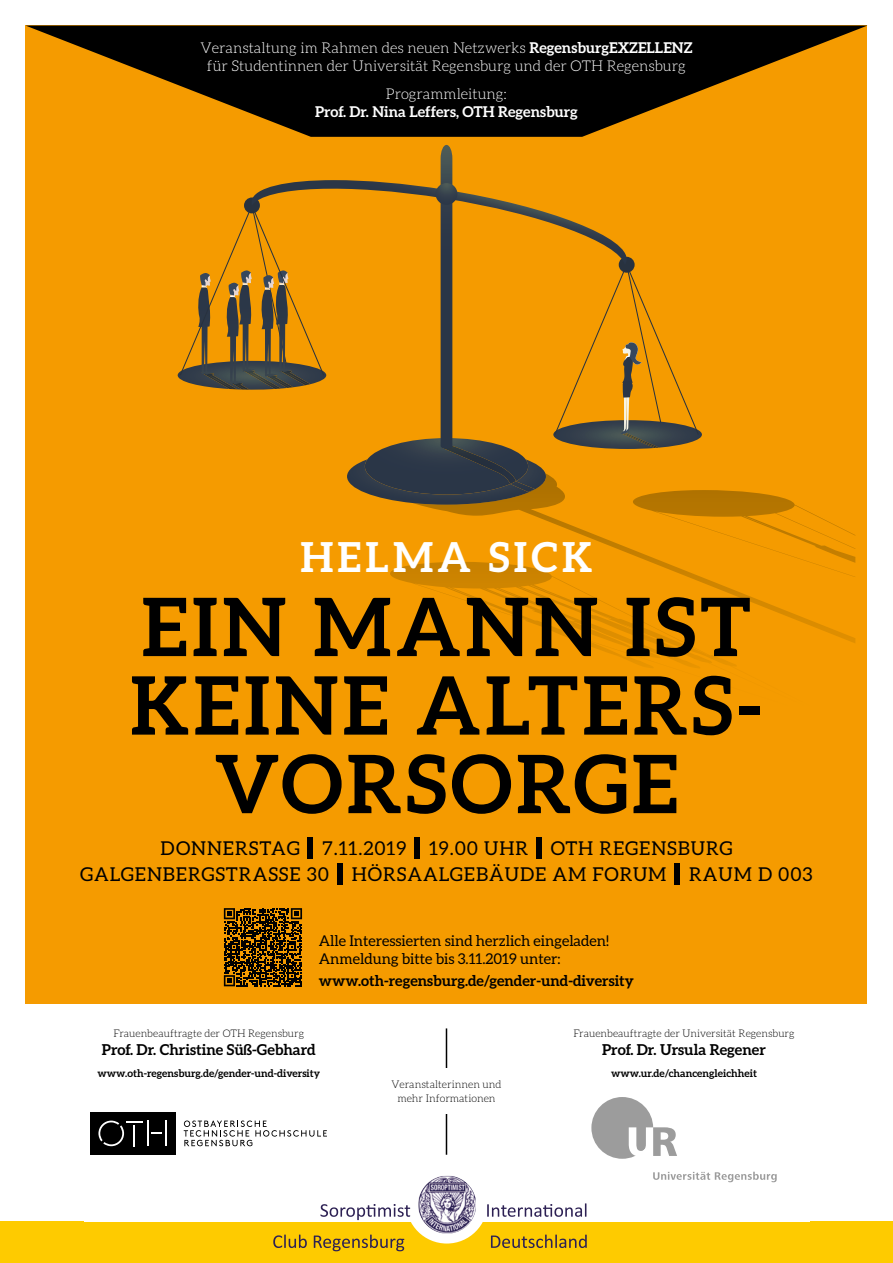
<style>
.page{position:relative;width:893px;height:1263px;background:#fff}
.page>*{position:absolute;margin:0;border:0;box-sizing:border-box;transform-origin:0 0}
.t1{font:700 80.55px/78.4px "Aleo";letter-spacing:.05em;color:#000;text-align:center}
.t2{font:700 41.4px "Aleo";letter-spacing:.1em;color:#fff}
.t3{font:19.05px/26.5px "Aleo";letter-spacing:.05em;color:#000;text-align:center}
.t4{font:700 15px "Aleo";color:#000}
.t5{font:300 14.85px/18px "Aleo";color:#fff;text-align:center}
.t6{font:14.85px/18px "Aleo";color:#000}
.t7{font:700 14.85px "Aleo";color:#000}
.t8{font:700 14.85px "Aleo";color:#fff}
.t9{font:300 10.65px/13.8px "Aleo";color:#000;text-align:center}
.t10{font:300 10.5px "Aleo";color:#000}
.t11{font:700 10.5px "Aleo";color:#000}
.s1{font-weight:700}
.s2{font-weight:700;font-size:22.95px}
</style>
<div class="page">
<div style="left:26px;top:26px;width:841px;height:978px;background:#f59b00"></div>
<svg style="left:393px;top:577px;width:343px;height:91px"></svg>
<svg style="left:413px;top:577px;width:442px;height:66px"></svg>
<svg style="left:178px;top:145px;width:677px;height:432px"></svg>
<svg style="left:27px;top:26px;width:839px;height:111px;fill:#000"></svg>
<div style="left:0;top:1222px;width:893px;height:41px;background:#fecb00"></div>
<svg style="left:401px;top:1157px;width:91px;height:91px"></svg>
<div style="left:396px;top:1152px;width:101px;height:101px;border:10px solid #fecb00;border-radius:50%"></div>
<div style="left:84px;top:1145px;width:725px;height:77px;background:#fff"></div>
<img style="left:418px;top:1176px;width:58px;height:57px">
<svg style="left:487px;top:1203px;width:99px;height:14px"></svg>
<svg style="left:320px;top:1204px;width:90px;height:16px"></svg>
<svg style="left:273px;top:1234px;width:34px;height:14px"></svg>
<svg style="left:314px;top:1234px;width:90px;height:17px"></svg>
<svg style="left:491px;top:1234px;width:96px;height:14px"></svg>
<div style="left:90px;top:1112px;width:85px;height:43px;background:#000"></div>
<svg style="left:152px;top:1132px;width:10px;height:2px"></svg>
<hr style="left:147px;top:1120px;width:2px;height:26px;background:#fff">
<hr style="left:165px;top:1120px;width:2px;height:26px;background:#fff">
<svg style="left:98px;top:1120px;width:44px;height:26px"></svg>
<svg style="left:184px;top:1120px;width:143px;height:26px"></svg>
<svg style="left:653px;top:1172px;width:124px;height:10px"></svg>
<div style="left:591px;top:1097px;width:62px;height:62px;background:#9c9c9c;border-radius:50%"></div>
<svg style="left:629px;top:1127px;width:48px;height:30px"></svg>
<hr style="left:446px;top:1028px;width:1px;height:127px;background:#000">
<div style="left:380px;top:1068px;width:133px;height:46px;background:#fff"></div>
<svg style="left:224px;top:908px;width:78px;height:78px"></svg>
<p class="t5" style="left:200px;top:38px;width:494px">Veranstaltung im Rahmen des neuen Netzwerks <span class="s1">RegensburgEXZELLENZ </span>für Studentinnen der Universität Regensburg und der OTH Regensburg</p>
<p class="t5" style="left:386px;top:85px;width:123px">Programmleitung:</p>
<p class="t8" style="left:315px;top:103px;width:264px">Prof. Dr. Nina Leffers, OTH Regensburg</p>
<h2 class="t2" style="left:300px;top:533px;width:294px">HELMA SICK</h2>
<h1 class="t1" style="left:130px;top:586px;width:633px">EIN MANN IST<br>KEINE ALTERS-<br>VORSORGE</h1>
<p class="t3" style="left:80px;top:834px;width:734px">DONNERSTAG <span class="s2">|</span> 7.11.2019 <span class="s2">|</span> 19.00 UHR <span class="s2">|</span> OTH REGENSBURG<br>GALGENBERGSTRASSE 30 <span class="s2">|</span> HÖRSAALGEBÄUDE AM FORUM <span class="s2">|</span> RAUM D 003</p>
<p class="t6" style="left:319px;top:931px;width:292px">Alle Interessierten sind herzlich eingeladen!<br>Anmeldung bitte bis 3.11.2019 unter:</p>
<p class="t7" style="left:319px;top:972px;width:317px">www.oth-regensburg.de/gender-und-diversity</p>
<p class="t10" style="left:114px;top:1027px;width:192px">Frauenbeauftragte der OTH Regensburg</p>
<p class="t4" style="left:102px;top:1041px;width:216px">Prof. Dr. Christine Süß-Gebhard</p>
<p class="t11" style="left:98px;top:1067px;width:224px">www.oth-regensburg.de/gender-und-diversity</p>
<p class="t9" style="left:391px;top:1078px;width:112px">Veranstalterinnen und mehr Informationen</p>
<p class="t10" style="left:573px;top:1027px;width:223px">Frauenbeauftragte der Universität Regensburg</p>
<p class="t4" style="left:602px;top:1041px;width:165px">Prof. Dr. Ursula Regener</p>
<p class="t11" style="left:611px;top:1067px;width:147px">www.ur.de/chancengleichheit</p>
</div>
